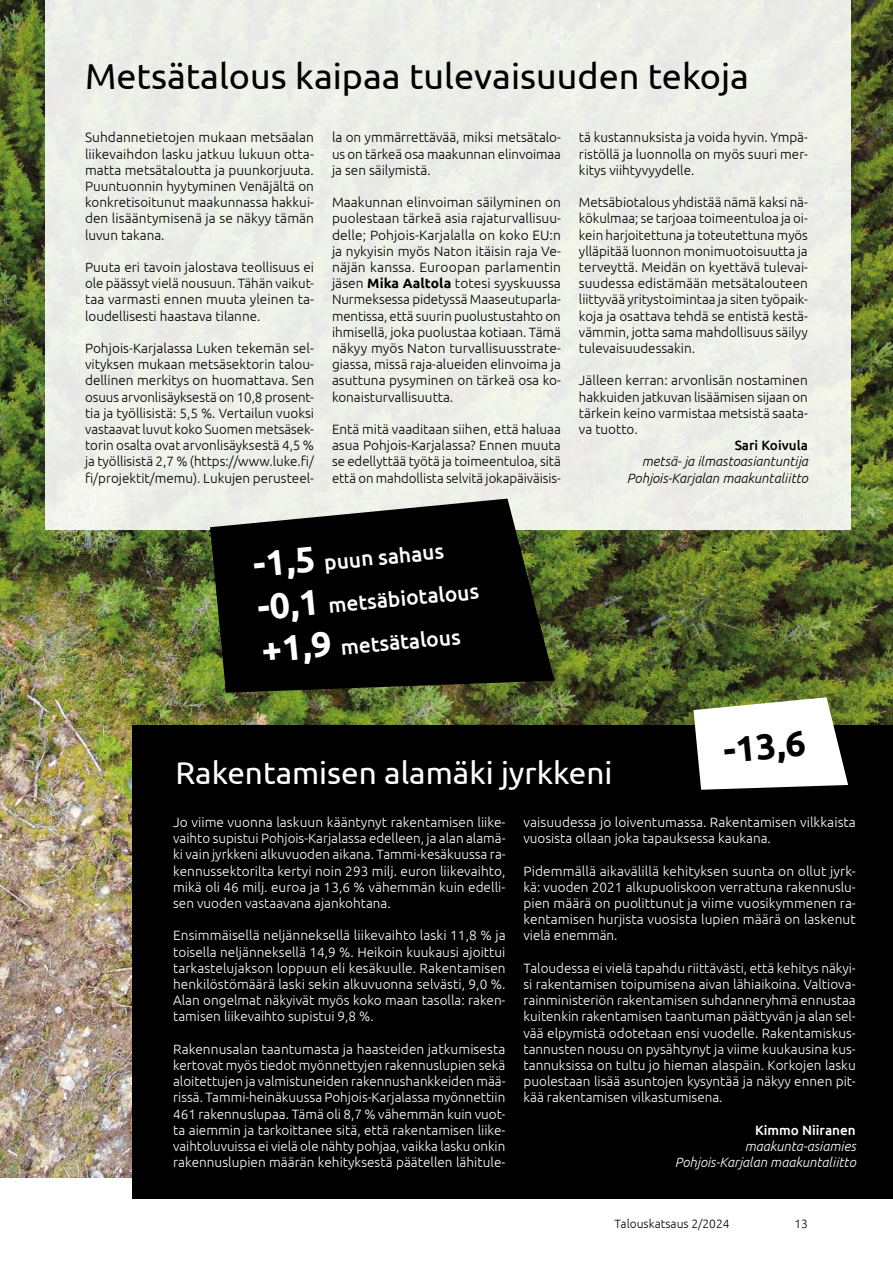
<style>
.page{position:relative;width:893px;height:1263px;background:#fff}
.page>*{position:absolute;margin:0;border:0;box-sizing:border-box;transform-origin:0 0}
.t1{font:36px "Ubuntu";color:#000}
.t2{font:700 36px "Ubuntu";color:#fff}
.t3{font:700 36px "Ubuntu";color:#000}
.t4{font:31.5px "Ubuntu";color:#fff}
.t5{font:500 21px "Ubuntu";color:#fff}
.leipis{font:300 13.5px/16.2px "Ubuntu";color:#000;text-align:justify}
.leipis-2{font:300 13.5px/16.2px "Ubuntu";color:#fff;text-align:justify}
.leipis-3{font:italic 300 13.5px "Ubuntu";color:#000}
.leipis-4{font:italic 300 13.5px "Ubuntu";color:#fff}
.leipis-5{font:500 13.5px "Ubuntu";color:#fff}
.leipis-6{font:500 13.5px "Ubuntu";color:#000}
.t6{font:300 12px "Ubuntu";color:#000}
.s1{font-weight:700}
</style>
<div class="page">
<img style="left:0;top:0;width:893px;height:1178px">
<div style="left:45px;top:0;width:806px;height:529px;background:#edeee8"></div>
<svg style="left:210px;top:499px;width:344px;height:194px;background:#1b1e17"></svg>
<div style="left:132px;top:726px;width:761px;height:473px;background:#000"></div>
<svg style="left:693px;top:697px;width:155px;height:93px"></svg>
<h1 class="t1" style="left:85px;top:54px;width:665px">Metsätalous kaipaa tulevaisuuden tekoja</h1>
<p class="leipis" style="left:85px;top:129px;width:231px">Suhdannetietojen mukaan metsäalan liikevaihdon lasku jatkuu lukuun otta&shy;matta metsätaloutta ja puunkorjuuta.<br>Puuntuonnin hyytyminen Venäjältä on konkretisoitunut maakunnassa hakkui&shy;den lisääntymisenä ja se näkyy tämän luvun takana.</p>
<p class="leipis" style="left:85px;top:259px;width:230px">Puuta eri tavoin jalostava teollisuus ei ole päässyt vielä nousuun. Tähän vaikut&shy;taa varmasti ennen muuta yleinen ta&shy;loudellisesti haastava tilanne.</p>
<p class="leipis" style="left:85px;top:340px;width:231px">Pohjois-Karjalassa Luken tekemän sel&shy;vityksen mukaan metsäsektorin talou&shy;dellinen merkitys on huomattava. Sen osuus arvonlisäyksestä on 10,8 prosent&shy;tia ja työllisistä: 5,5 %. Vertailun vuoksi vastaavat luvut koko Suomen metsäsek&shy;torin osalta ovat arvonlisäyksestä 4,5 % ja työllisistä 2,7 % (https://www.luke.fi/ fi/projektit/memu). Lukujen perusteel-</p>
<p class="leipis" style="left:332px;top:129px;width:231px">la on ymmärrettävää, miksi metsätalo&shy;us on tärkeä osa maakunnan elinvoimaa ja sen säilymistä.</p>
<p class="leipis" style="left:332px;top:194px;width:231px">Maakunnan elinvoiman säilyminen on puolestaan tärkeä asia rajaturvallisuu&shy;delle; Pohjois-Karjalalla on koko EU:n ja nykyisin myös Naton itäisin raja Ve&shy;näjän kanssa. Euroopan parlamentin jäsen <span class="s1">Mika Aaltola</span> totesi syyskuussa Nurmeksessa pidetyssä Maaseutuparla&shy;mentissa, että suurin puolustustahto on ihmisellä, joka puolustaa kotiaan. Tämä näkyy myös Naton turvallisuusstrate&shy;giassa, missä raja-alueiden elinvoima ja asuttuna pysyminen on tärkeä osa ko&shy;konaisturvallisuutta.</p>
<p class="leipis" style="left:332px;top:421px;width:230px">Entä mitä vaaditaan siihen, että haluaa asua Pohjois-Karjalassa? Ennen muuta se edellyttää työtä ja toimeentuloa, sitä että on mahdollista selvitä jokapäiväisis-</p>
<p class="leipis" style="left:579px;top:129px;width:230px">tä kustannuksista ja voida hyvin. Ympä&shy;ristöllä ja luonnolla on myös suuri mer&shy;kitys viihtyvyydelle.</p>
<p class="leipis" style="left:579px;top:194px;width:231px">Metsäbiotalous yhdistää nämä kaksi nä&shy;kökulmaa; se tarjoaa toimeentuloa ja oi&shy;kein harjoitettuna ja toteutettuna myös ylläpitää luonnon monimuotoisuutta ja terveyttä. Meidän on kyettävä tulevai&shy;suudessa edistämään metsätalouteen liittyvää yritystoimintaa ja siten työpaik&shy;koja ja osattava tehdä se entistä kestä&shy;vämmin, jotta sama mahdollisuus säilyy tulevaisuudessakin.</p>
<p class="leipis" style="left:579px;top:372px;width:230px">Jälleen kerran: arvonlisän nostaminen hakkuiden jatkuvan lisäämisen sijaan on tärkein keino varmistaa metsistä saata&shy;va tuotto.</p>
<p class="leipis-6" style="left:735px;top:437px;width:75px">Sari Koivula</p>
<p class="leipis-3" style="left:642px;top:453px;width:168px">metsä- ja ilmastoasiantuntija</p>
<p class="leipis-3" style="left:627px;top:470px;width:182px">Pohjois-Karjalan maakuntaliitto</p>
<h1 class="t2" style="left:251px;top:542px;width:63px;rotate:-6deg">-1,5</h1>
<h3 class="t5" style="left:323px;top:549px;width:122px;rotate:-5deg">puun sahaus</h3>
<h1 class="t2" style="left:255px;top:585px;width:63px;rotate:-6deg">-0,1</h1>
<h3 class="t5" style="left:327px;top:592px;width:153px;rotate:-5deg">metsäbiotalous</h3>
<h1 class="t2" style="left:259px;top:628px;width:72px;rotate:-6deg">+1,9</h1>
<h3 class="t5" style="left:340px;top:634px;width:122px;rotate:-5deg">metsätalous</h3>
<h1 class="t4" style="left:175px;top:754px;width:439px">Rakentamisen alamäki jyrkkeni</h1>
<h1 class="t3" style="left:721px;top:728px;width:84px;rotate:-6deg">-13,6</h1>
<p class="leipis-2" style="left:173px;top:814px;width:334px">Jo viime vuonna laskuun kääntynyt rakentamisen liike&shy;vaihto supistui Pohjois-Karjalassa edelleen, ja alan alamä&shy;ki vain jyrkkeni alkuvuoden aikana. Tammi-kesäkuussa ra&shy;kennussektorilta kertyi noin 293 milj. euron liikevaihto, mikä oli 46 milj. euroa ja 13,6 % vähemmän kuin edelli&shy;sen vuoden vastaavana ajankohtana.</p>
<p class="leipis-2" style="left:173px;top:927px;width:334px">Ensimmäisellä neljänneksellä liikevaihto laski 11,8 % ja toisella neljänneksellä 14,9 %. Heikoin kuukausi ajoittui tarkastelujakson loppuun eli kesäkuulle. Rakentamisen henkilöstömäärä laski sekin alkuvuonna selvästi, 9,0 %.<br>Alan ongelmat näkyivät myös koko maan tasolla: raken&shy;tamisen liikevaihto supistui 9,8 %.</p>
<p class="leipis-2" style="left:173px;top:1040px;width:334px">Rakennusalan taantumasta ja haasteiden jatkumisesta kertovat myös tiedot myönnettyjen rakennuslupien sekä aloitettujen ja valmistuneiden rakennushankkeiden mää&shy;rissä. Tammi-heinäkuussa Pohjois-Karjalassa myönnettiin 461 rakennuslupaa. Tämä oli 8,7 % vähemmän kuin vuot&shy;ta aiemmin ja tarkoittanee sitä, että rakentamisen liike&shy;vaihtoluvuissa ei vielä ole nähty pohjaa, vaikka lasku onkin rakennuslupien määrän kehityksestä päätellen lähitule-</p>
<p class="leipis-2" style="left:523px;top:814px;width:334px">vaisuudessa jo loiventumassa. Rakentamisen vilkkaista vuosista ollaan joka tapauksessa kaukana.</p>
<p class="leipis-2" style="left:523px;top:862px;width:334px">Pidemmällä aikavälillä kehityksen suunta on ollut jyrk&shy;kä: vuoden 2021 alkupuoliskoon verrattuna rakennuslu&shy;pien määrä on puolittunut ja viime vuosikymmenen ra&shy;kentamisen hurjista vuosista lupien määrä on laskenut vielä enemmän.</p>
<p class="leipis-2" style="left:523px;top:959px;width:334px">Taloudessa ei vielä tapahdu riittävästi, että kehitys näkyi&shy;si rakentamisen toipumisena aivan lähiaikoina. Valtiova&shy;rainministeriön rakentamisen suhdanneryhmä ennustaa kuitenkin rakentamisen taantuman päättyvän ja alan sel&shy;vää elpymistä odotetaan ensi vuodelle. Rakentamiskus&shy;tannusten nousu on pysähtynyt ja viime kuukausina kus&shy;tannuksissa on tultu jo hieman alaspäin. Korkojen lasku puolestaan lisää asuntojen kysyntää ja näkyy ennen pit&shy;kää rakentamisen vilkastumisena.</p>
<p class="leipis-5" style="left:755px;top:1121px;width:102px">Kimmo Niiranen</p>
<p class="leipis-4" style="left:745px;top:1138px;width:113px">maakunta-asiamies</p>
<p class="leipis-4" style="left:675px;top:1154px;width:182px">Pohjois-Karjalan maakuntaliitto</p>
<p class="t6" style="left:614px;top:1216px;width:117px">Talouskatsaus 2/2024</p>
<p class="t6" style="left:794px;top:1216px;width:15px">13</p>
</div>
